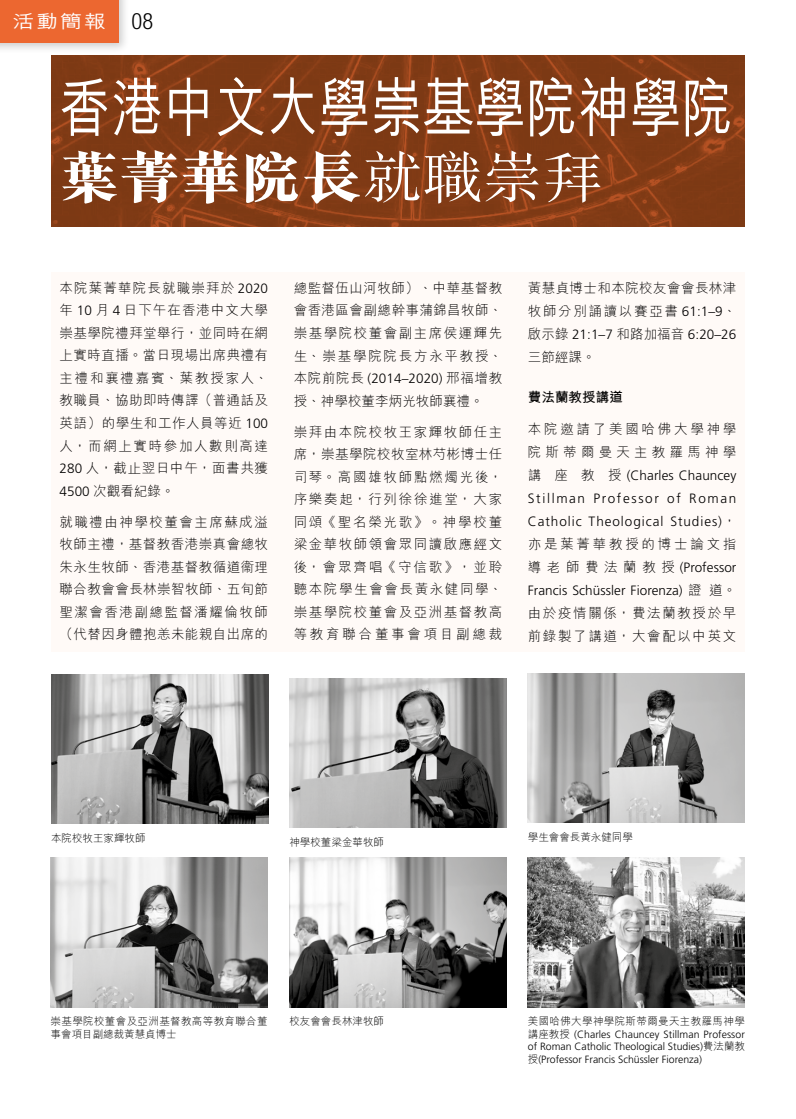
<style>
.page{position:relative;width:796px;height:1119px;background:#fff}
.page>*{position:absolute;margin:0;border:0;box-sizing:border-box;transform-origin:0 0}
.t1{font:500 64.5px "M Hei HK";letter-spacing:.005em;color:#fff;scale:.8 1}
.t2{font:800 57px "M Sung HK";letter-spacing:.01em;color:#fff;scale:1.05 1}
.t3{font:500 18px "M Hei HK";color:#fff;scale:1.2 1}
.t4{font:300 13.5px/22.5px "M Hei HK";letter-spacing:.11em;color:#000;text-align:justify}
.t5{font:300 13.5px/23.1px "Frutiger";letter-spacing:.07em;color:#000;text-align:justify}
.t6{font:300 13.5px/23.1px "Frutiger";letter-spacing:.005em;color:#000}
.t7{font:300 13.5px/23.1px "M Hei HK";letter-spacing:.205em;color:#000}
.t8{font:300 13.5px/23.1px "M Hei HK";letter-spacing:.03em;color:#000}
.t9{font:300 13.5px "M Hei HK";letter-spacing:.005em;color:#000}
.t10{font:700 13.5px "M Hei HK";letter-spacing:.005em;color:#000}
.t11{font:300 10.5px/12.6px "Frutiger";color:#000;text-align:justify}
.t12{font:300 10.5px/12.6px "M Hei HK";letter-spacing:.035em;color:#000}
.t13{font:300 10.5px "M Hei HK";color:#000}
.s1{font-family:"Helvetica Neue";font-weight:300;font-stretch:condensed;font-size:22.5px;color:#000}
.s2{font-weight:300}
.s3{font-family:"Frutiger"}
.s4{font-family:"M Hei HK"}
</style>
<div class="page">
<img style="left:52px;top:55px;width:692px;height:172px">
<div style="left:51px;top:272px;width:693px;height:379px;background:#fffaf7"></div>
<img style="left:51px;top:674px;width:217px;height:149px">
<img style="left:289px;top:678px;width:217px;height:149px">
<img style="left:527px;top:673px;width:217px;height:149px">
<img style="left:527px;top:857px;width:217px;height:150px">
<img style="left:289px;top:857px;width:217px;height:150px">
<img style="left:51px;top:857px;width:216px;height:150px">
<div style="left:0;top:0;width:130px;height:54px;background:#000;opacity:.2"></div>
<div style="left:0;top:0;width:119px;height:43px;background:#ec6730"></div>
<h3 class="t3" style="left:13px;top:8px;width:118px">活動簡報 <span class="s1">08</span></h3>
<h1 class="t1" style="left:60px;top:61px;width:843px">香港中文大學崇基學院神學院</h1>
<h2 class="t2" style="left:60px;top:149px;width:519px">葉菁華院長<span class="s2">就職崇拜</span></h2>
<p class="t4" style="left:60px;top:276px;width:210px">本院葉菁華院長就職崇拜於 <span class="s3">2020</span>年 <span class="s3">10</span> 月 <span class="s3">4</span> 日下午在香港中文大學崇基學院禮拜堂舉行，並同時在網上實時直播。當日現場出席典禮有主禮和襄禮嘉賓、葉教授家人、教職員、協助即時傳譯（普通話及英語）的學生和工作人員等近 <span class="s3">100</span>人，而網上實時參加人數則高達<span class="s3">280</span> 人，截止翌日中午，面書共獲<span class="s3">4500</span> 次觀看紀錄。</p>
<p class="t4" style="left:60px;top:510px;width:210px">就職禮由神學校董會主席蘇成溢牧師主禮，基督教香港崇真會總牧朱永生牧師、香港基督教循道衞理聯合教會會長林崇智牧師、五旬節聖潔會香港副總監督潘耀倫牧師（代替因身體抱恙未能親自出席的</p>
<p class="t4" style="left:293px;top:276px;width:210px">總監督伍山河牧師）、中華基督教會香港區會副總幹事蒲錦昌牧師、崇基學院校董會副主席侯運輝先生、崇基學院院長方永平教授、</p>
<p class="t6" style="left:293px;top:367px;width:210px"><span class="s4">本院前院長</span> (2014–2020) <span class="s4">邢福增教</span></p>
<p class="t9" style="left:293px;top:393px;width:191px">授、神學校董李炳光牧師襄禮。</p>
<p class="t4" style="left:293px;top:420px;width:210px">崇拜由本院校牧王家輝牧師任主席，崇基學院校牧室林芍彬博士任司琴。高國雄牧師點燃燭光後，序樂奏起，行列徐徐進堂，大家同頌《聖名榮光歌》。神學校董梁金華牧師領會眾同讀啟應經文後，會眾齊唱《守信歌》，並聆聽本院學生會會長黃永健同學、崇基學院校董會及亞洲基督教高等教育聯合董事會項目副總裁</p>
<p class="t8" style="left:527px;top:276px;width:210px">黃慧貞博士和本院校友會會長林津牧師分別誦讀以賽亞書 <span class="s3">61:1–9</span>、</p>
<p class="t5" style="left:527px;top:323px;width:210px"><span class="s4">啟示錄</span> 21:1–7 <span class="s4">和路加福音</span> 6:20–26</p>
<p class="t4" style="left:527px;top:345px;width:69px">三節經課。</p>
<p class="t10" style="left:527px;top:387px;width:96px">費法蘭教授講道</p>
<p class="t7" style="left:527px;top:417px;width:210px">本院邀請了美國哈佛大學神學院斯蒂爾曼天主教羅馬神學</p>
<p class="t5" style="left:527px;top:464px;width:210px"><span class="s4">講 座 教 授</span> (Charles Chauncey Stillman Professor of Roman Catholic Theological Studies)<span class="s4">，</span></p>
<p class="t7" style="left:527px;top:532px;width:210px">亦是葉菁華教授的博士論文指</p>
<p class="t6" style="left:527px;top:556px;width:210px"><span class="s4">導老師費法蘭教授</span> (Professor<br>Francis Schüssler Fiorenza) <span class="s4">證道。</span></p>
<p class="t4" style="left:527px;top:601px;width:210px;line-height:23.1px">由於疫情關係，費法蘭教授於早前錄製了講道，大會配以中英文</p>
<p class="t13" style="left:51px;top:832px;width:96px">本院校牧王家輝牧師</p>
<p class="t13" style="left:289px;top:836px;width:96px">神學校董梁金華牧師</p>
<p class="t13" style="left:527px;top:831px;width:106px">學生會會長黃永健同學</p>
<p class="t12" style="left:51px;top:1014px;width:218px">崇基學院校董會及亞洲基督教高等教育聯合董事會項目副總裁黃慧貞博士</p>
<p class="t13" style="left:289px;top:1015px;width:96px">校友會會長林津牧師</p>
<p class="t12" style="left:527px;top:1014px;width:218px">美國哈佛大學神學院斯蒂爾曼天主教羅馬神學</p>
<p class="t11" style="left:527px;top:1027px;width:218px"><span class="s4">講座教授</span> (Charles Chauncey Stillman Professor of Roman Catholic Theological Studies)<span class="s4">費法蘭教授</span>(Professor Francis Schüssler Fiorenza)</p>
</div>
